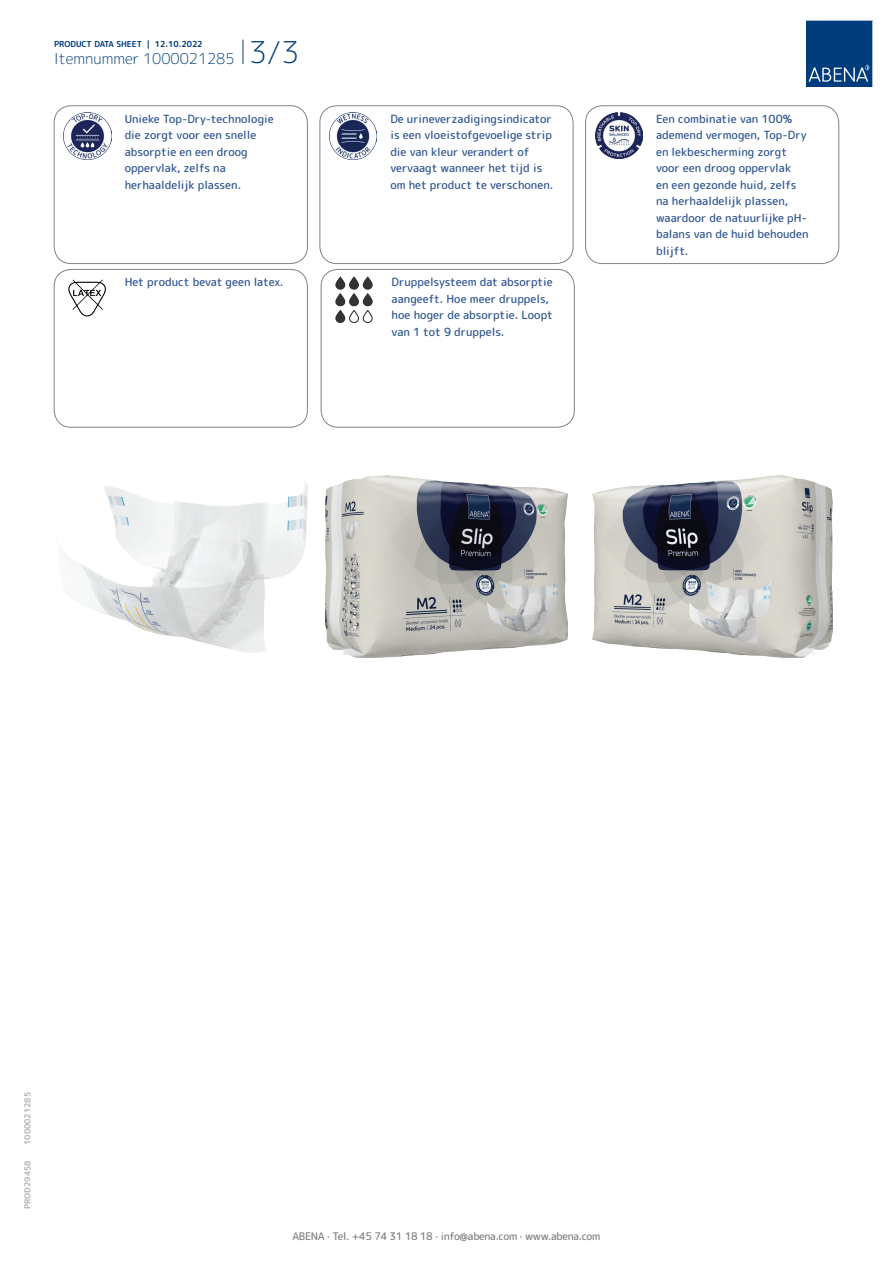
<style>
.page{position:relative;width:893px;height:1263px;background:#fff}
.page>*{position:absolute;margin:0;border:0;box-sizing:border-box;transform-origin:0 0}
.t1{font:300 15px "Rounded Mplus 1 c";color:#013d7d}
.t2{font:500 11.25px/16.5px "Rounded Mplus 1 c";color:#305691}
.t3{font:500 10.5px "Rounded Mplus 1 c";letter-spacing:-.03em;color:#808285}
.t4{font:700 8.25px "Rounded Mplus 1 c";color:#013d7d}
.t5{font:700 8.25px "Rounded Mplus 1 c";color:#b2b3b7}
.s1{font-size:30px}
</style>
<div class="page">
<svg style="left:243px;top:40px;width:1px;height:24px"></svg>
<svg style="left:806px;top:20px;width:67px;height:67px;background:#144b86"></svg>
<img style="left:64px;top:112px;width:47px;height:48px">
<div style="left:54px;top:106px;width:254px;height:158px;border:1px solid #808285;border-radius:17px"></div>
<img style="left:330px;top:112px;width:47px;height:47px">
<div style="left:320px;top:106px;width:253px;height:158px;border:1px solid #808285;border-radius:17px"></div>
<img style="left:596px;top:113px;width:46px;height:46px">
<div style="left:585px;top:106px;width:254px;height:158px;border:1px solid #808285;border-radius:17px"></div>
<img style="left:68px;top:279px;width:38px;height:38px">
<div style="left:54px;top:269px;width:254px;height:158px;border:1px solid #808285;border-radius:17px"></div>
<img style="left:335px;top:276px;width:38px;height:47px">
<div style="left:321px;top:269px;width:253px;height:158px;border:1px solid #808285;border-radius:17px"></div>
<img style="left:59px;top:482px;width:248px;height:171px">
<img style="left:326px;top:475px;width:241px;height:183px">
<img style="left:592px;top:475px;width:241px;height:183px">
<p class="t4" style="left:54px;top:38px;width:150px">PRODUCT DATA SHEET | 12.10.2022</p>
<h1 class="t1" style="left:54px;top:48px;width:247px">Itemnummer 1000021285 <span class="s1">3/3</span></h1>
<p class="t2" style="left:125px;top:110px;width:151px">Unieke Top-Dry-technologie die zorgt voor een snelle absorptie en een droog oppervlak, zelfs na herhaaldelijk plassen.</p>
<p class="t2" style="left:390px;top:110px;width:165px">De urineverzadigingsindicator is een vloeistofgevoelige strip die van kleur verandert of vervaagt wanneer het tijd is om het product te verschonen.</p>
<p class="t2" style="left:656px;top:110px;width:154px">Een combinatie van 100% ademend vermogen, Top-Dry en lekbescherming zorgt voor een droog oppervlak<br>en een gezonde huid, zelfs na herhaaldelijk plassen, waardoor de natuurlijke pH&shy;balans van de huid behouden blijft.</p>
<p class="t2" style="left:125px;top:274px;width:160px">Het product bevat geen latex.</p>
<p class="t2" style="left:392px;top:274px;width:163px">Druppelsysteem dat absorptie aangeeft. Hoe meer druppels, hoe hoger de absorptie. Loopt van 1 tot 9 druppels.</p>
<p class="t5" style="left:22px;top:1145px;width:54px;rotate:-90deg">1000021285</p>
<p class="t5" style="left:22px;top:1209px;width:50px;rotate:-90deg">PROD29458</p>
<p class="t3" style="left:292px;top:1229px;width:309px">ABENA · Tel. +45 74 31 18 18 · info@abena.com · www.abena.com</p>
</div>
